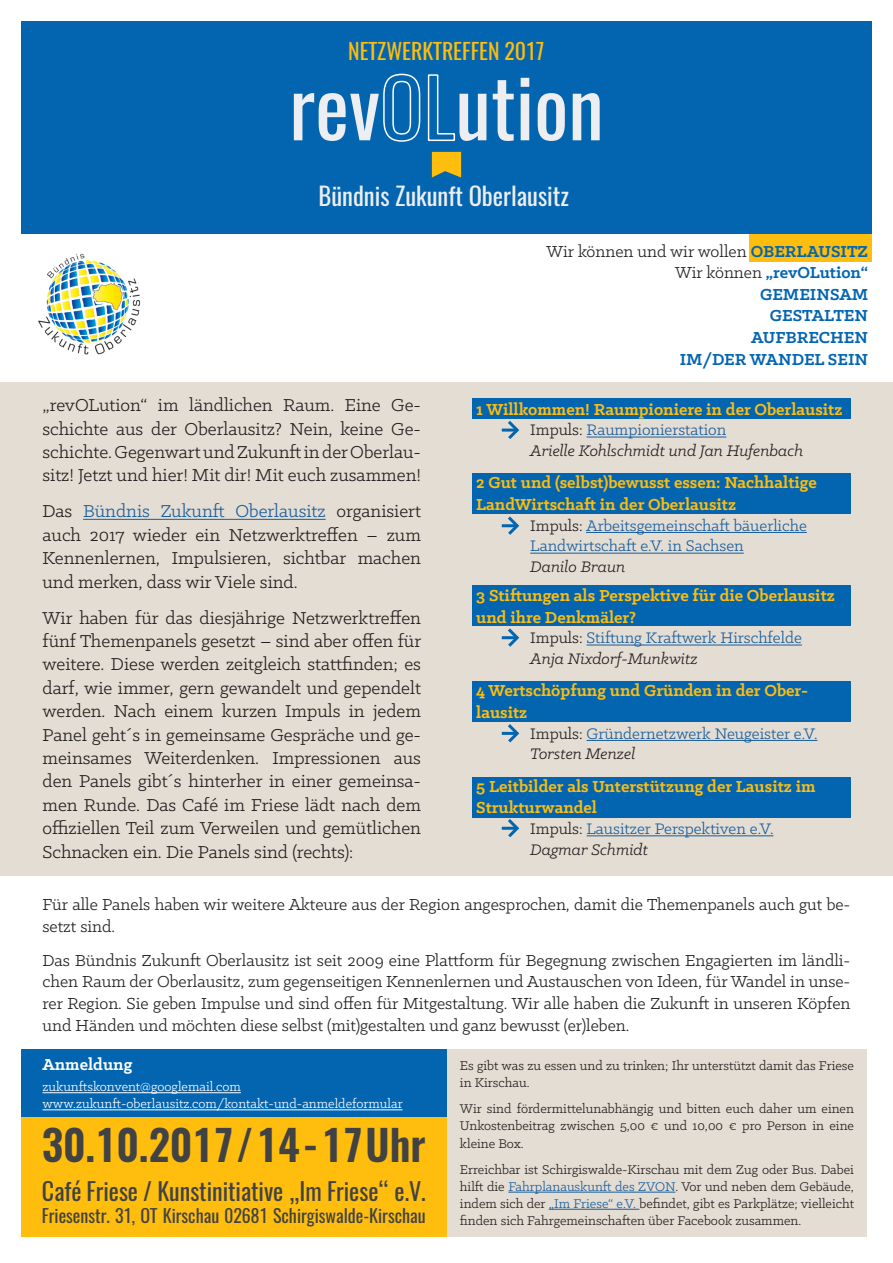
<style>
.page{position:relative;width:893px;height:1263px;background:#fff}
.page>*{position:absolute;margin:0;border:0;box-sizing:border-box;transform-origin:0 0}
.t1{font:80.55px "Oswald";color:#eceef1}
.t2{font:600 42px "Oswald";color:#414243}
.t3{font:24.6px "Oswald";color:#eceef1}
.t4{font:24px "Oswald";color:#414243}
.t5{font:21.75px "Oswald";color:#ffbd0d}
.t6{font:19.5px/23.4px "Klinic Slab";color:#231f20;text-align:justify}
.t7{font:18px/21.6px "Klinic Slab";color:#231f20}
.t8{font:700 18px/21.6px "Klinic Slab";color:#ffbd0d}
.t9{font:700 18px "Klinic Slab";color:#0365b0}
.t10{font:18px "Oswald";color:#414243}
.t11{font:700 18px "Klinic Slab";color:#fff}
.t12{font:17.25px/20.7px "Klinic Slab";color:#175d9e}
.t13{font:italic 17.25px "Klinic Slab";color:#231f20}
.t14{font:14.25px/17.1px "Klinic Slab";color:#231f20;text-align:justify}
.t15{font:14.25px "Klinic Slab";color:#fff}
.s1{font-weight:700;color:#0365b0}
.s2{font-weight:400;color:#231f20}
.s3{color:#175d9e}
.s4{color:#231f20}
</style>
<div class="page">
<div style="left:446px;top:1050px;width:421px;height:187px;background:#e4ddd3"></div>
<div style="left:0;top:382px;width:893px;height:493px;background:#e4ddd3"></div>
<div style="left:21px;top:1116px;width:425px;height:121px;background:#ffbd0d"></div>
<img style="left:38px;top:253px;width:103px;height:102px">
<div style="left:749px;top:233px;width:123px;height:29px;background:#ffbd0d"></div>
<div style="left:21px;top:21px;width:851px;height:213px;background:#0365b0"></div>
<svg style="left:383px;top:73px;width:38px;height:69px"></svg>
<svg style="left:427px;top:74px;width:29px;height:68px"></svg>
<svg style="left:432px;top:152px;width:29px;height:26px"></svg>
<hr style="left:83px;top:519px;width:243px;height:1px;background:#175d9e">
<div style="left:472px;top:473px;width:378px;height:40px;background:#0365b0"></div>
<div style="left:472px;top:399px;width:378px;height:20px;background:#0365b0"></div>
<hr style="left:587px;top:437px;width:139px;height:1px;background:#175d9e">
<hr style="left:586px;top:532px;width:221px;height:1px;background:#175d9e">
<hr style="left:530px;top:553px;width:214px;height:1px;background:#175d9e">
<hr style="left:502px;top:429px;width:15px;height:3px;background:#0365b0">
<svg style="left:505px;top:421px;width:15px;height:18px"></svg>
<hr style="left:502px;top:524px;width:15px;height:3px;background:#0365b0">
<svg style="left:505px;top:513px;width:16px;height:22px"></svg>
<div style="left:472px;top:777px;width:378px;height:40px;background:#0365b0"></div>
<div style="left:472px;top:681px;width:378px;height:40px;background:#0365b0"></div>
<div style="left:472px;top:586px;width:378px;height:40px;background:#0365b0"></div>
<hr style="left:587px;top:645px;width:215px;height:1px;background:#175d9e">
<hr style="left:587px;top:740px;width:230px;height:1px;background:#175d9e">
<hr style="left:587px;top:835px;width:186px;height:1px;background:#175d9e">
<hr style="left:502px;top:636px;width:15px;height:3px;background:#0365b0">
<svg style="left:505px;top:628px;width:15px;height:19px"></svg>
<hr style="left:502px;top:732px;width:15px;height:3px;background:#0365b0">
<svg style="left:505px;top:721px;width:16px;height:22px"></svg>
<hr style="left:502px;top:827px;width:15px;height:3px;background:#0365b0">
<svg style="left:505px;top:817px;width:16px;height:21px"></svg>
<div style="left:21px;top:1050px;width:425px;height:67px;background:#0365b0"></div>
<hr style="left:43px;top:1092px;width:198px;height:1px;background:#fff">
<hr style="left:43px;top:1109px;width:360px;height:1px;background:#fff">
<hr style="left:508px;top:1192px;width:167px;height:1px;background:#175d9e">
<hr style="left:549px;top:1209px;width:90px;height:1px;background:#175d9e">
<p class="t5" style="left:348px;top:36px;width:198px">NETZWERKTREFFEN 2017</p>
<p class="t1" style="left:289px;top:52px;width:316px">rev ution</p>
<p class="t3" style="left:319px;top:179px;width:252px">Bündnis Zukunft Oberlausitz</p>
<p class="t7" style="left:546px;top:240px;width:323px">Wir können und wir wollen <span class="s1">OBERLAUSITZ</span></p>
<p class="t9" style="left:675px;top:261px;width:195px"><span class="s2">Wir können</span> „revOLution“</p>
<p class="t9" style="left:760px;top:282px;width:110px">GEMEINSAM</p>
<p class="t9" style="left:770px;top:304px;width:100px">GESTALTEN</p>
<p class="t9" style="left:751px;top:326px;width:118px">AUFBRECHEN</p>
<p class="t9" style="left:680px;top:347px;width:190px">IM/DER WANDEL SEIN</p>
<p class="t6" style="left:43px;top:393px;width:380px">„revOLution“ im ländlichen Raum. Eine Ge&shy;schichte aus der Oberlausitz? Nein, keine Ge&shy;schichte. Gegenwart und Zukunft in der Oberlau&shy;sitz! Jetzt und hier! Mit dir! Mit euch zusammen!</p>
<p class="t6" style="left:43px;top:499px;width:380px">Das <span class="s3">Bündnis Zukunft Oberlausitz</span> organisiert auch 2017 wieder ein Netzwerktreffen – zum Kennenlernen, Impulsieren, sichtbar machen und merken, dass wir Viele sind.</p>
<p class="t6" style="left:43px;top:605px;width:380px">Wir haben für das diesjährige Netzwerktreffen fünf Themenpanels gesetzt – sind aber offen für weitere. Diese werden zeitgleich stattfinden; es darf, wie immer, gern gewandelt und gependelt werden. Nach einem kurzen Impuls in jedem Panel geht´s in gemeinsame Gespräche und ge&shy;meinsames Weiterdenken. Impressionen aus den Panels gibt´s hinterher in einer gemeinsa&shy;men Runde. Das Café im Friese lädt nach dem offiziellen Teil zum Verweilen und gemütlichen Schnacken ein. Die Panels sind (rechts):</p>
<p class="t8" style="left:476px;top:398px;width:368px">1 Willkommen! Raumpioniere in der Oberlausitz</p>
<p class="t12" style="left:530px;top:419px;width:198px"><span class="s4">Impuls:</span> Raumpionierstation</p>
<p class="t13" style="left:530px;top:440px;width:275px">Arielle Kohlschmidt und Jan Hufenbach</p>
<p class="t8" style="left:476px;top:472px;width:342px">2 Gut und (selbst)bewusst essen: Nachhaltige<br>LandWirtschaft in der Oberlausitz</p>
<p class="t12" style="left:530px;top:515px;width:278px"><span class="s4">Impuls:</span> Arbeitsgemeinschaft bäuerliche<br>Landwirtschaft e.V. in Sachsen</p>
<p class="t13" style="left:530px;top:556px;width:96px">Danilo Braun</p>
<p class="t8" style="left:476px;top:584px;width:360px">3 Stiftungen als Perspektive für die Oberlausitz und ihre Denkmäler?</p>
<p class="t12" style="left:530px;top:627px;width:273px"><span class="s4">Impuls:</span> Stiftung Kraftwerk Hirschfelde</p>
<p class="t13" style="left:530px;top:648px;width:169px">Anja Nixdorf-Munkwitz</p>
<p class="t8" style="left:476px;top:680px;width:334px">4 Wertschöpfung und Gründen in der Ober-</p>
<p class="t8" style="left:476px;top:701px;width:53px">lausitz</p>
<p class="t12" style="left:530px;top:722px;width:289px"><span class="s4">Impuls:</span> Gründernetzwerk Neugeister e.V.</p>
<p class="t13" style="left:530px;top:743px;width:107px">Torsten Menzel</p>
<p class="t8" style="left:476px;top:775px;width:341px">5 Leitbilder als Unterstützung der Lausitz im<br>Strukturwandel</p>
<p class="t12" style="left:530px;top:818px;width:245px"><span class="s4">Impuls:</span> Lausitzer Perspektiven e.V.</p>
<p class="t13" style="left:530px;top:838px;width:119px">Dagmar Schmidt</p>
<p class="t7" style="left:43px;top:893px;width:809px">Für alle Panels haben wir weitere Akteure aus der Region angesprochen, damit die Themenpanels auch gut be&shy;setzt sind.</p>
<p class="t7" style="left:43px;top:949px;width:809px;text-align:justify">Das Bündnis Zukunft Oberlausitz ist seit 2009 eine Plattform für Begegnung zwischen Engagierten im ländli&shy;chen Raum der Oberlausitz, zum gegenseitigen Kennenlernen und Austauschen von Ideen, für Wandel in unse&shy;rer Region. Sie geben Impulse und sind offen für Mitgestaltung. Wir alle haben die Zukunft in unseren Köpfen und Händen und möchten diese selbst (mit)gestalten und ganz bewusst (er)leben.</p>
<p class="t11" style="left:43px;top:1052px;width:91px">Anmeldung</p>
<p class="t15" style="left:43px;top:1078px;width:200px">zukunftskonvent@googlemail.com</p>
<p class="t15" style="left:43px;top:1095px;width:362px">www.zukunft-oberlausitz.com/kontakt-und-anmeldeformular</p>
<p class="t2" style="left:42px;top:1116px;width:385px">30.10.2017 / 14 - 17 Uhr</p>
<p class="t4" style="left:42px;top:1175px;width:385px">Café Friese / Kunstinitiative „Im Friese“ e.V.</p>
<p class="t10" style="left:42px;top:1203px;width:385px">Friesenstr. 31, OT Kirschau 02681 Schirgiswalde-Kirschau</p>
<p class="t14" style="left:460px;top:1057px;width:396px">Es gibt was zu essen und zu trinken; Ihr unterstützt damit das Friese in Kirschau.</p>
<p class="t14" style="left:460px;top:1100px;width:396px">Wir sind fördermittelunabhängig und bitten euch daher um einen Unkostenbeitrag zwischen 5,00 € und 10,00 € pro Person in eine kleine Box.</p>
<p class="t14" style="left:460px;top:1160px;width:396px">Erreichbar ist Schirgiswalde-Kirschau mit dem Zug oder Bus. Dabei hilft die <span class="s3">Fahrplanauskunft des ZVON</span>. Vor und neben dem Gebäude, indem sich der <span class="s3">„Im Friese“ e.V.</span> befindet, gibt es Parkplätze; vielleicht finden sich Fahrgemeinschaften über Facebook zusammen.</p>
</div>
